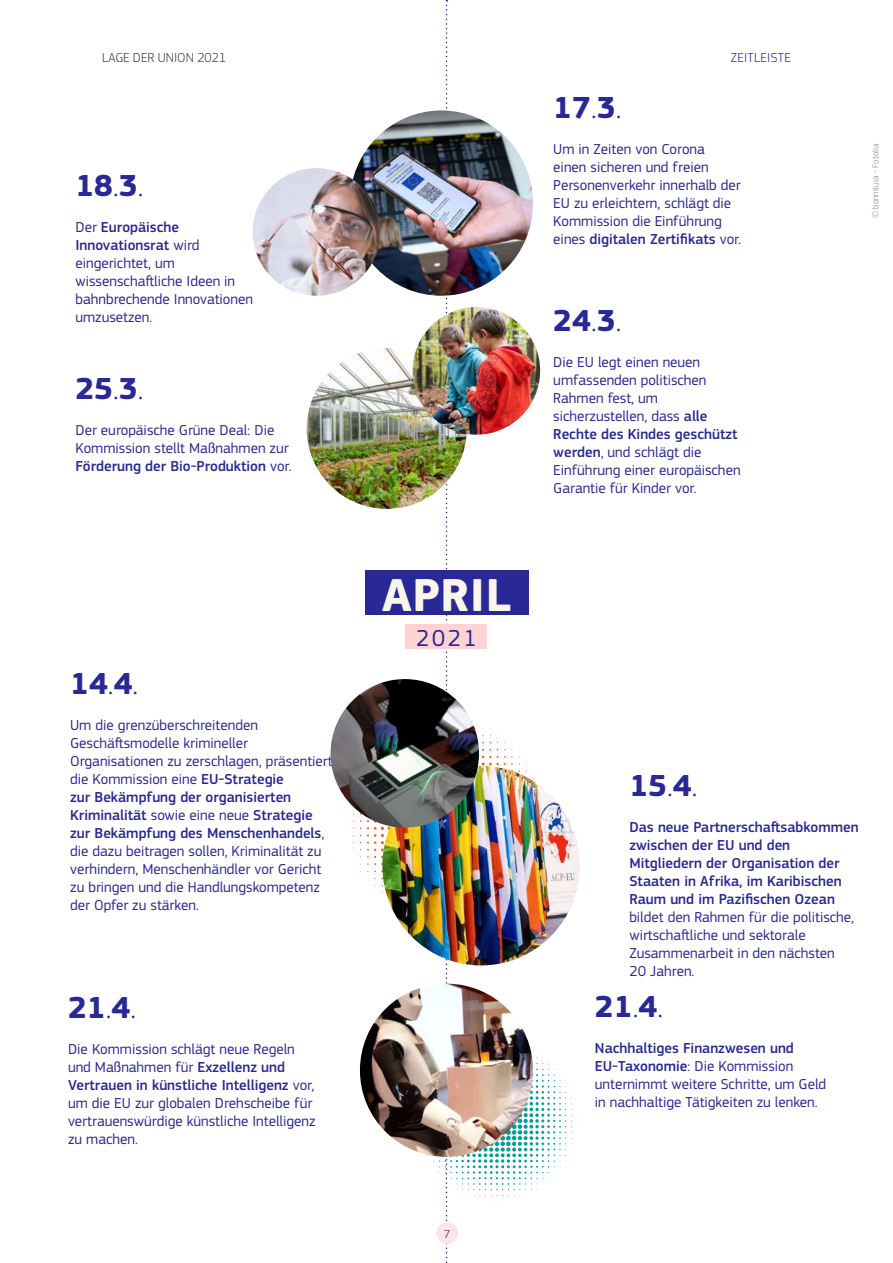
<style>
.page{position:relative;width:893px;height:1263px;background:#fff}
.page>*{position:absolute;margin:0;border:0;box-sizing:border-box;transform-origin:0 0}
.t1{font:700 48px "EC Square Sans Pro";letter-spacing:.02em;color:#f9f5ea}
.t2{font:700 31.65px "EC Square Sans Pro";color:#282896}
.t3{font:24px "EC Square Sans Pro";color:#282896}
.t4{font:15px/18px "EC Square Sans Pro";color:#282896}
.t5{font:500 15px/18px "EC Square Sans Pro";color:#282896}
.t6{font:300 13.5px "EC Square Sans Pro";color:#3c3c3b}
.t7{font:300 13.5px "EC Square Sans Pro";letter-spacing:.02em;color:#282896}
.t8{font:300 12.15px "EC Square Sans Pro";color:#282896}
.t9{font:300 9px "EC Square Sans Pro";color:#878787}
.s1{font-weight:300}
.s2{font-weight:500}
</style>
<div class="page">
<img style="left:346px;top:0;width:231px;height:1263px">
<img style="left:360px;top:984px;width:173px;height:173px;border-radius:87px">
<img style="left:331px;top:679px;width:148px;height:148px;border-radius:74px">
<img style="left:350px;top:110px;width:183px;height:186px">
<img style="left:307px;top:348px;width:160px;height:161px;border-radius:80px">
<img style="left:413px;top:307px;width:127px;height:128px;border-radius:64px">
<img style="left:253px;top:168px;width:127px;height:128px;border-radius:64px">
<div style="left:364px;top:571px;width:164px;height:44px;background:#282896"></div>
<div style="left:406px;top:624px;width:81px;height:25px;background:#ffd3d4"></div>
<div style="left:437px;top:1222px;width:21px;height:22px;background:#ffe4e5;border-radius:50%"></div>
<p class="t6" style="left:102px;top:50px;width:126px">LAGE DER UNION 2021</p>
<p class="t7" style="left:731px;top:50px;width:61px">ZEITLEISTE</p>
<h2 class="t2" style="left:75px;top:167px;width:70px">18<span class="s1">.</span>3<span class="s1">.</span></h2>
<p class="t4" style="left:75px;top:218px;width:179px">Der <span class="s2">Europäische<br>Innovationsrat</span> wird eingerichtet, um wissenschaftliche Ideen in bahnbrechende Innovationen umzusetzen.</p>
<h2 class="t2" style="left:75px;top:370px;width:70px">25<span class="s1">.</span>3<span class="s1">.</span></h2>
<p class="t4" style="left:75px;top:421px;width:218px">Der europäische Grüne Deal: Die<br>Kommission stellt Maßnahmen zur<br><span class="s2">Förderung der Bio-Produktion</span> vor.</p>
<h2 class="t2" style="left:553px;top:89px;width:70px">17<span class="s1">.</span>3<span class="s1">.</span></h2>
<p class="t4" style="left:553px;top:140px;width:189px">Um in Zeiten von Corona einen sicheren und freien<br>Personenverkehr innerhalb der<br>EU zu erleichtern, schlägt die<br>Kommission die Einführung eines <span class="s2">digitalen Zertifikats</span> vor.</p>
<h2 class="t2" style="left:553px;top:301px;width:70px">24<span class="s1">.</span>3<span class="s1">.</span></h2>
<p class="t4" style="left:553px;top:353px;width:189px">Die EU legt einen neuen umfassenden politischen<br>Rahmen fest, um sicherzustellen, dass <span class="s2">alle<br>Rechte des Kindes geschützt werden</span>, und schlägt die<br>Einführung einer europäischen<br>Garantie für Kinder vor.</p>
<p class="t9" style="left:870px;top:218px;width:76px;rotate:-90deg">© bonnitura - Fotolia</p>
<h2 class="t2" style="left:70px;top:665px;width:70px">14<span class="s1">.</span>4<span class="s1">.</span></h2>
<p class="t4" style="left:70px;top:716px;width:264px">Um die grenzüberschreitenden Geschäftsmodelle krimineller Organisationen zu zerschlagen, präsentiert die Kommission eine <span class="s2">EU-Strategie<br>zur Bekämpfung der organisierten Kriminalität</span> sowie eine neue <span class="s2">Strategie zur Bekämpfung des Menschenhandels</span>, die dazu beitragen sollen, Kriminalität zu verhindern, Menschenhändler vor Gericht zu bringen und die Handlungskompetenz der Opfer zu stärken.</p>
<h2 class="t2" style="left:68px;top:989px;width:70px">21<span class="s1">.</span>4<span class="s1">.</span></h2>
<p class="t4" style="left:68px;top:1040px;width:249px">Die Kommission schlägt neue Regeln und Maßnahmen für <span class="s2">Exzellenz und Vertrauen in künstliche Intelligenz</span> vor, um die EU zur globalen Drehscheibe für vertrauenswürdige künstliche Intelligenz zu machen.</p>
<h1 class="t1" style="left:382px;top:566px;width:130px">APRIL</h1>
<h3 class="t3" style="left:416px;top:624px;width:62px">2021</h3>
<p class="t8" style="left:444px;top:1226px;width:8px">7</p>
<h2 class="t2" style="left:629px;top:767px;width:70px">15<span class="s1">.</span>4<span class="s1">.</span></h2>
<p class="t5" style="left:629px;top:818px;width:231px">Das neue Partnerschaftsabkommen zwischen der EU und den<br>Mitgliedern der Organisation der<br>Staaten in Afrika, im Karibischen<br>Raum und im Pazifischen Ozean</p>
<p class="t4" style="left:629px;top:908px;width:226px">bildet den Rahmen für die politische, wirtschaftliche und sektorale<br>Zusammenarbeit in den nächsten<br>20 Jahren.</p>
<h2 class="t2" style="left:595px;top:987px;width:70px">21<span class="s1">.</span>4<span class="s1">.</span></h2>
<p class="t4" style="left:595px;top:1039px;width:233px"><span class="s2">Nachhaltiges Finanzwesen und EU-Taxonomie</span>: Die Kommission unternimmt weitere Schritte, um Geld in nachhaltige Tätigkeiten zu lenken.</p>
</div>
